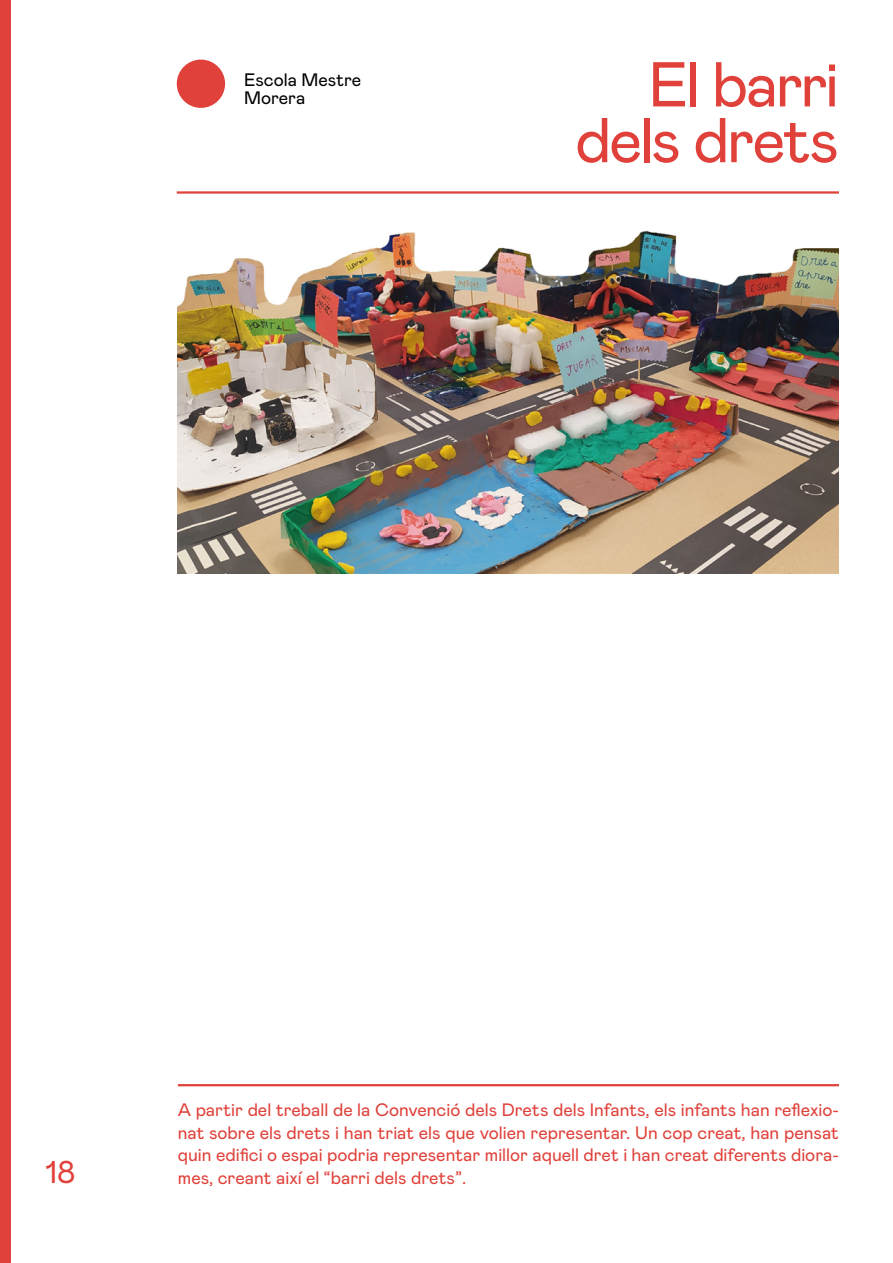
<style>
.page{position:relative;width:893px;height:1263px;background:#fff}
.page>*{position:absolute;margin:0;border:0;box-sizing:border-box;transform-origin:0 0}
.t1{font:63.15px/55.8px "Mabry Pro";letter-spacing:-.04em;color:#e0413a;text-align:right}
.t2{font:31.5px "Mabry Pro";color:#e0413a}
.t3{font:18px/22.5px "Mabry Pro";color:#e0413a;text-align:justify}
.t4{font:18px/18px "Mabry Pro";color:#000}
</style>
<div class="page">
<div style="left:0;top:0;width:11px;height:1263px;background:#e0413a"></div>
<div style="left:177px;top:60px;width:48px;height:48px;background:#e0413a;border-radius:50%"></div>
<hr style="left:177px;top:191px;width:662px;height:3px;background:#e0413a">
<img style="left:178px;top:230px;width:661px;height:343px">
<hr style="left:178px;top:1084px;width:661px;height:2px;background:#e0413a">
<p class="t4" style="left:244px;top:70px;width:118px">Escola Mestre<br>Morera</p>
<p class="t1" style="left:575px;top:53px;width:265px">El barri dels drets</p>
<p class="t2" style="left:45px;top:1149px;width:32px">18</p>
<p class="t3" style="left:178px;top:1098px;width:663px">A partir del treball de la Convenció dels Drets dels Infants, els infants han reflexio&shy;nat sobre els drets i han triat els que volien representar. Un cop creat, han pensat quin edifici o espai podria representar millor aquell dret i han creat diferents diora&shy;mes, creant així el “barri dels drets”.</p>
</div>
